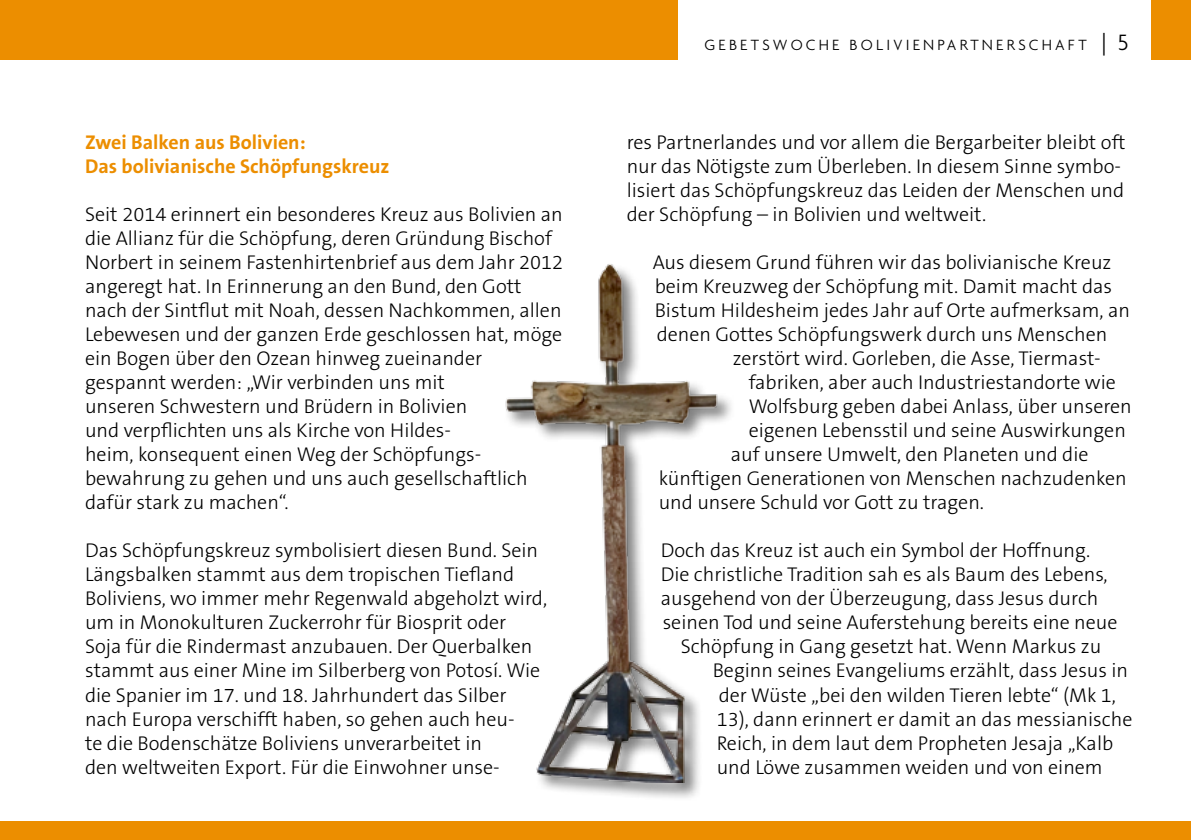
<style>
.page{position:relative;width:1191px;height:840px;background:#fff}
.page>*{position:absolute;margin:0;border:0;box-sizing:border-box;transform-origin:0 0}
.t1{font:300 20px/24px "The Sans B3";color:#000}
.t2{font:700 20px/24px "The Sans B7";color:#ec8e00}
.t3{font:300 16px "Agenda";letter-spacing:.2em;color:#000}
.s1{font-size:24px}
</style>
<div class="page">
<div style="left:0;top:0;width:677px;height:60px;background:#ec8e00"></div>
<div style="left:1151px;top:0;width:40px;height:60px;background:#ec8e00"></div>
<div style="left:0;top:821px;width:1191px;height:18px;background:#ec8e00"></div>
<div style="left:504px;top:262px;width:231px;height:539px;background:#000;opacity:.5"></div>
<img style="left:504px;top:262px;width:228px;height:520px">
<p class="t2" style="left:85px;top:131px;width:306px">Zwei Balken aus Bolivien:<br>Das bolivianische Schöpfungskreuz</p>
<p class="t1" style="left:85px;top:203px;width:479px">Seit 2014 erinnert ein besonderes Kreuz aus Bolivien an die Allianz für die Schöpfung, deren Gründung Bischof Norbert in seinem Fastenhirtenbrief aus dem Jahr 2012 angeregt hat. In Erinnerung an den Bund, den Gott nach der Sintflut mit Noah, dessen Nachkommen, allen Lebewesen und der ganzen Erde geschlossen hat, möge ein Bogen über den Ozean hinweg zueinander gespannt werden: „Wir verbinden uns mit<br>unseren Schwestern und Brüdern in Bolivien<br>und verpflichten uns als Kirche von Hildes-<br>heim, konsequent einen Weg der Schöpfungs&shy;bewahrung zu gehen und uns auch gesellschaftlich dafür stark zu machen“.</p>
<p class="t1" style="left:85px;top:539px;width:463px">Das Schöpfungskreuz symbolisiert diesen Bund. Sein Längsbalken stammt aus dem tropischen Tiefland Boliviens, wo immer mehr Regenwald abgeholzt wird, um in Monokulturen Zuckerrohr für Biosprit oder Soja für die Rindermast anzubauen. Der Querbalken stammt aus einer Mine im Silberberg von Potosí. Wie die Spanier im 17. und 18. Jahrhundert das Silber nach Europa verschifft haben, so gehen auch heu-<br>te die Bodenschätze Boliviens unverarbeitet in<br>den weltweiten Export. Für die Einwohner unse-</p>
<p class="t3" style="left:704px;top:35px;width:425px">GEBETSWOCHE BOLIVIENPARTNERSCHAFT <span class="s1">| 5</span></p>
<p class="t1" style="left:626px;top:131px;width:500px">res Partnerlandes und vor allem die Bergarbeiter bleibt oft nur das Nötigste zum Überleben. In diesem Sinne symbo&shy;lisiert das Schöpfungskreuz das Leiden der Menschen und der Schöpfung – in Bolivien und weltweit.</p>
<p class="t1" style="left:652px;top:251px;width:479px">Aus diesem Grund führen wir das bolivianische Kreuz beim Kreuzweg der Schöpfung mit. Damit macht das Bistum Hildesheim jedes Jahr auf Orte aufmerksam, an denen Gottes Schöpfungswerk durch uns Menschen</p>
<p class="t1" style="left:732px;top:347px;width:369px">zerstört wird. Gorleben, die Asse, Tiermast-</p>
<p class="t1" style="left:748px;top:371px;width:369px">fabriken, aber auch Industriestandorte wie</p>
<p class="t1" style="left:748px;top:395px;width:384px">Wolfsburg geben dabei Anlass, über unseren</p>
<p class="t1" style="left:748px;top:419px;width:379px">eigenen Lebensstil und seine Auswirkungen</p>
<p class="t1" style="left:730px;top:443px;width:359px">auf unsere Umwelt, den Planeten und die</p>
<p class="t1" style="left:658px;top:467px;width:469px">künftigen Generationen von Menschen nachzudenken</p>
<p class="t1" style="left:658px;top:491px;width:327px">und unsere Schuld vor Gott zu tragen.</p>
<p class="t1" style="left:660px;top:539px;width:431px">Doch das Kreuz ist auch ein Symbol der Hoffnung.</p>
<p class="t1" style="left:660px;top:563px;width:448px">Die christliche Tradition sah es als Baum des Lebens,</p>
<p class="t1" style="left:660px;top:587px;width:439px">ausgehend von der Überzeugung, dass Jesus durch</p>
<p class="t1" style="left:662px;top:611px;width:456px">seinen Tod und seine Auferstehung bereits eine neue</p>
<p class="t1" style="left:680px;top:635px;width:422px">Schöpfung in Gang gesetzt hat. Wenn Markus zu</p>
<p class="t1" style="left:712px;top:659px;width:417px">Beginn seines Evangeliums erzählt, dass Jesus in</p>
<p class="t1" style="left:718px;top:683px;width:399px">der Wüste „bei den wilden Tieren lebte“ (Mk 1,</p>
<p class="t1" style="left:716px;top:707px;width:417px">13), dann erinnert er damit an das messianische</p>
<p class="t1" style="left:716px;top:731px;width:398px">Reich, in dem laut dem Propheten Jesaja „Kalb</p>
<p class="t1" style="left:716px;top:755px;width:387px">und Löwe zusammen weiden und von einem</p>
</div>
